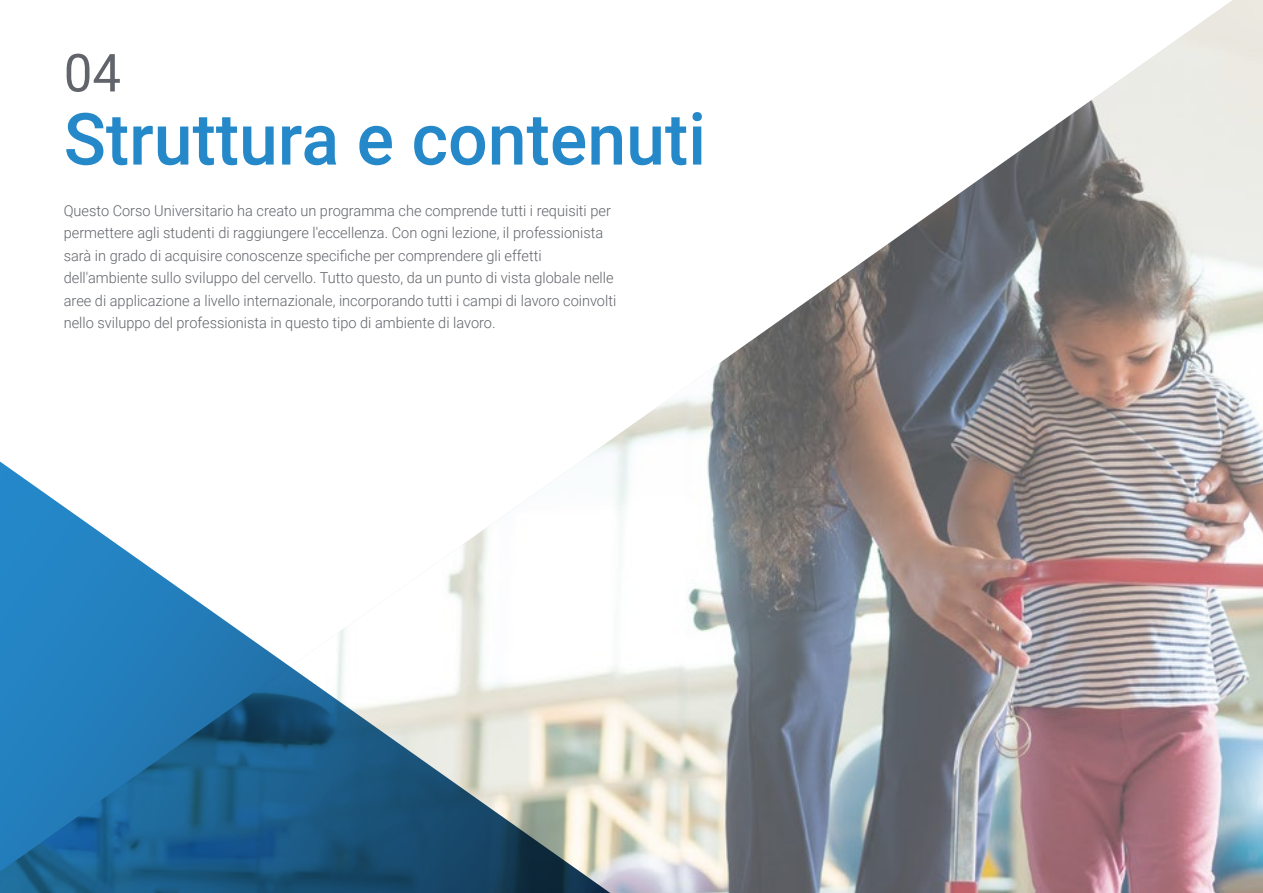
<style>
.page{position:relative;width:1263px;height:893px;background:#fff}
.page>*{position:absolute;margin:0;border:0;box-sizing:border-box;transform-origin:0 0}
.t1{font:500 72px "Roboto";color:#2488c9}
.t2{font:52.5px "Roboto";color:#61646a}
.t3{font:300 15px/22.5px "Roboto";color:#61646a}
</style>
<div class="page">
<img style="left:602px;top:0;width:661px;height:893px">
<svg style="left:0;top:446px;width:640px;height:447px"></svg>
<h2 class="t2" style="left:64px;top:36px;width:59px">04</h2>
<h1 class="t1" style="left:64px;top:89px;width:644px">Struttura e contenuti</h1>
<p class="t3" style="left:64px;top:199px;width:554px">Questo Corso Universitario ha creato un programma che comprende tutti i requisiti per permettere agli studenti di raggiungere l'eccellenza. Con ogni lezione, il professionista sarà in grado di acquisire conoscenze specifiche per comprendere gli effetti dell'ambiente sullo sviluppo del cervello. Tutto questo, da un punto di vista globale nelle aree di applicazione a livello internazionale, incorporando tutti i campi di lavoro coinvolti nello sviluppo del professionista in questo tipo di ambiente di lavoro.</p>
</div>
